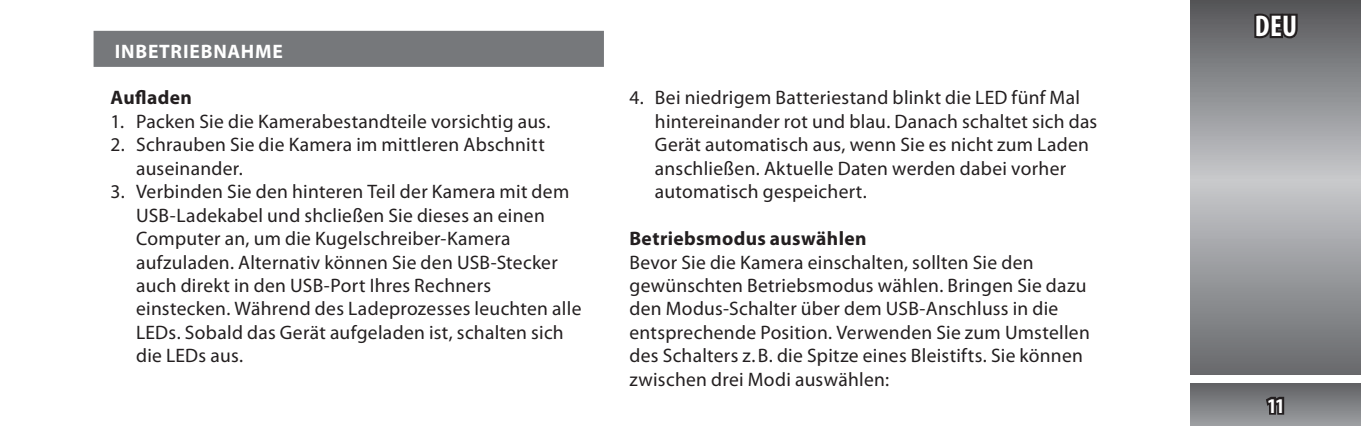
<style>
.page{position:relative;width:1361px;height:426px;background:#fff}
.page>*{position:absolute;margin:0;border:0;box-sizing:border-box;transform-origin:0 0}
.t1{font:700 condensed 30px "Myriad Pro";color:#fff}
.t2{font:700 condensed 21px "Myriad Pro";color:#fff}
.t3{font:19.5px/23.4px "Myriad Pro";letter-spacing:.015em;color:#231f20}
.t4{font:700 19.5px "Myriad Pro";letter-spacing:.02em;color:#231f20}
.t5{font:700 19.5px "Myriad Pro";letter-spacing:.04em;color:#fff}
</style>
<div class="page">
<svg style="left:1191px;top:0;width:170px;height:374px;background:#939598"></svg>
<div style="left:1191px;top:383px;width:170px;height:42px;background:linear-gradient(to bottom,#606164,#9b9da0)"></div>
<svg style="left:1263px;top:394px;width:23px;height:22px"></svg>
<svg style="left:1251px;top:10px;width:48px;height:30px"></svg>
<div style="left:94px;top:31px;width:510px;height:36px;background:#76787b"></div>
<p class="t5" style="left:115px;top:38px;width:170px">INBETRIEBNAHME</p>
<p class="t4" style="left:111px;top:85px;width:83px">Aufladen</p>
<p class="t3" style="left:111px;top:109px;width:441px">1. Packen Sie die Kamerabestandteile vorsichtig aus.</p>
<p class="t3" style="left:136px;top:132px;width:410px;text-indent:-26px">2. Schrauben Sie die Kamera im mittleren Abschnitt auseinander.</p>
<p class="t3" style="left:136px;top:179px;width:447px;text-indent:-26px">3. Verbinden Sie den hinteren Teil der Kamera mit dem USB-Ladekabel und shcließen Sie dieses an einen Computer an, um die Kugelschreiber-Kamera aufzuladen. Alternativ können Sie den USB-Stecker auch direkt in den USB-Port Ihres Rechners einstecken. Während des Ladeprozesses leuchten alle LEDs. Sobald das Gerät aufgeladen ist, schalten sich die LEDs aus.</p>
<p class="t3" style="left:655px;top:86px;width:444px;text-indent:-26px">4. Bei niedrigem Batteriestand blinkt die LED fünf Mal hintereinander rot und blau. Danach schaltet sich das Gerät automatisch aus, wenn Sie es nicht zum Laden anschließen. Aktuelle Daten werden dabei vorher automatisch gespeichert.</p>
<p class="t4" style="left:629px;top:225px;width:239px">Betriebsmodus auswählen</p>
<p class="t3" style="left:629px;top:249px;width:462px">Bevor Sie die Kamera einschalten, sollten Sie den gewünschten Betriebsmodus wählen. Bringen Sie dazu den Modus-Schalter über dem USB-Anschluss in die entsprechende Position. Verwenden Sie zum Umstellen des Schalters z.B. die Spitze eines Bleistifts. Sie können zwischen drei Modi auswählen:</p>
<h1 class="t1" style="left:1254px;top:7px;width:44px">DEU</h1>
<p class="t2" style="left:1267px;top:392px;width:19px">11</p>
</div>
